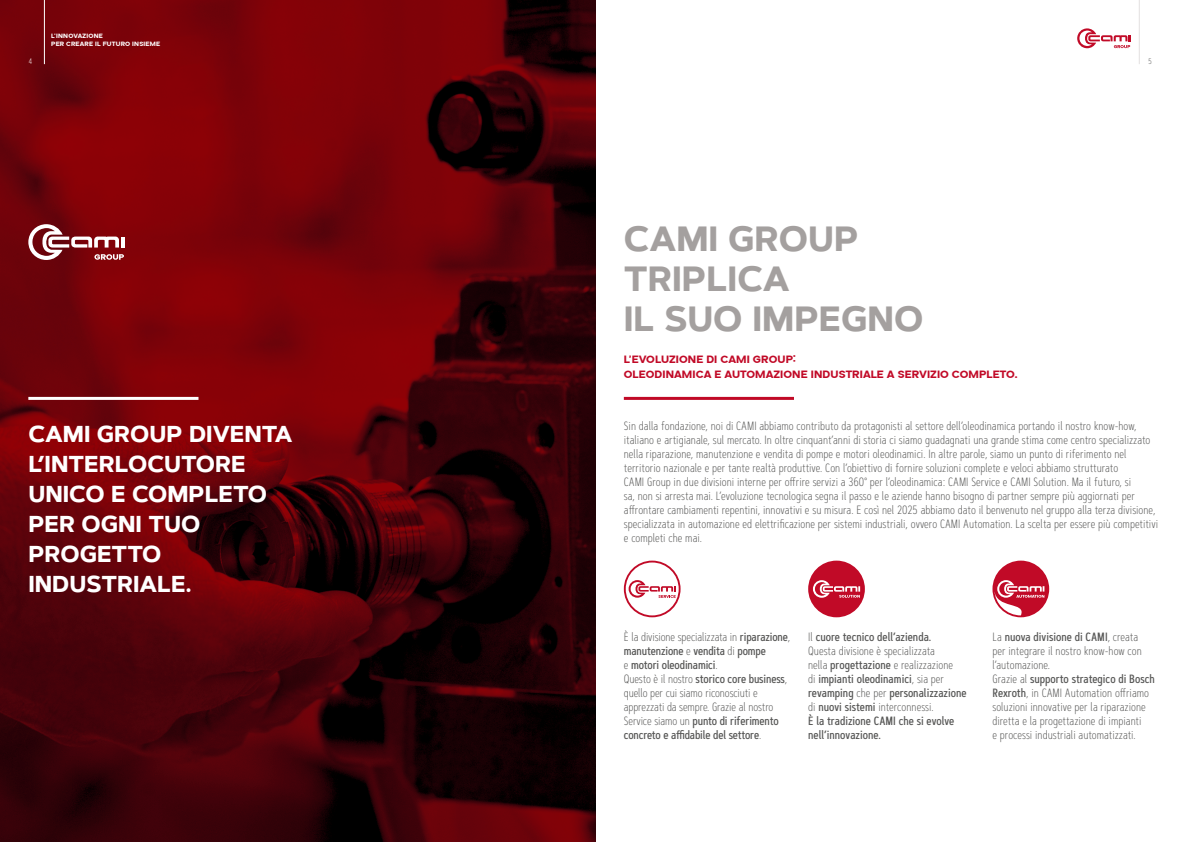
<style>
.page{position:relative;width:1191px;height:842px;background:#fff}
.page>*{position:absolute;margin:0;border:0;box-sizing:border-box;transform-origin:0 0}
.t1{font:700 35px/40px "Artegra Sans";color:#a4a09f}
.t2{font:700 23px/30px "Artegra Sans";color:#fff}
.t3{font:12px/14px "Artegra Sans Condensed Extra Lgt";color:#575756}
.t4{font:500 12px/14px "Artegra Sans Condensed";color:#575756}
.t5{font:700 12px/14.4px "Aceh";letter-spacing:.005em;color:#c10a27}
.t6{font:8px "Artegra Sans Condensed Extra Lgt";color:#fff}
.t7{font:8px "Artegra Sans Condensed Extra Lgt";color:#575756}
.t8{font:700 7px/8.4px "Aceh";letter-spacing:.03em;color:#fff}
.s1{font-family:"Artegra Sans Condensed";font-weight:500}
.s2{font-family:"Artegra Sans Condensed Extra Lgt";font-weight:400}
</style>
<div class="page">
<img style="left:0;top:0;width:595px;height:842px">
<hr style="left:624px;top:397px;width:170px;height:3px;background:#c10a27">
<hr style="left:28px;top:397px;width:170px;height:3px;background:#fff">
<svg style="left:28px;top:224px;width:96px;height:36px"></svg>
<svg style="left:624px;top:561px;width:56px;height:56px"></svg>
<svg style="left:808px;top:561px;width:57px;height:56px"></svg>
<svg style="left:992px;top:561px;width:57px;height:56px"></svg>
<hr style="left:1139px;top:0;width:1px;height:64px;background:#e3e0e0">
<svg style="left:1077px;top:28px;width:53px;height:20px"></svg>
<hr style="left:44px;top:0;width:1px;height:64px;background:#fff">
<p class="t8" style="left:51px;top:32px;width:110px">L’INNOVAZIONE<br>PER CREARE IL FUTURO INSIEME</p>
<p class="t6" style="left:28px;top:56px;width:5px">4</p>
<p class="t7" style="left:1148px;top:56px;width:5px">5</p>
<h1 class="t1" style="left:624px;top:219px;width:301px">CAMI GROUP<br>TRIPLICA<br>IL SUO IMPEGNO</h1>
<p class="t5" style="left:624px;top:353px;width:395px">L’EVOLUZIONE DI CAMI GROUP:<br>OLEODINAMICA E AUTOMAZIONE INDUSTRIALE A SERVIZIO COMPLETO.</p>
<h2 class="t2" style="left:28px;top:420px;width:266px">CAMI GROUP DIVENTA<br>L’INTERLOCUTORE<br>UNICO E COMPLETO<br>PER OGNI TUO<br>PROGETTO<br>INDUSTRIALE.</h2>
<p class="t3" style="left:624px;top:418px;width:536px">Sin dalla fondazione, noi di CAMI abbiamo contributo da protagonisti al settore dell’oleodinamica portando il nostro know-how, italiano e artigianale, sul mercato. In oltre cinquant’anni di storia ci siamo guadagnati una grande stima come centro specializzato nella riparazione, manutenzione e vendita di pompe e motori oleodinamici. In altre parole, siamo un punto di riferimento nel territorio nazionale e per tante realtà produttive. Con l’obiettivo di fornire soluzioni complete e veloci abbiamo strutturato<br>CAMI Group in due divisioni interne per offrire servizi a 360° per l’oleodinamica: CAMI Service e CAMI Solution. Ma il futuro, si<br>sa, non si arresta mai. L’evoluzione tecnologica segna il passo e le aziende hanno bisogno di partner sempre più aggiornati per affrontare cambiamenti repentini, innovativi e su misura. E così nel 2025 abbiamo dato il benvenuto nel gruppo alla terza divisione, specializzata in automazione ed elettrificazione per sistemi industriali, ovvero CAMI Automation. La scelta per essere più competitivi e completi che mai.</p>
<p class="t3" style="left:624px;top:629px;width:168px">È la divisione specializzata in <span class="s1">riparazione</span>,</p>
<p class="t4" style="left:624px;top:643px;width:165px">manutenzione <span class="s2">e</span> vendita <span class="s2">di</span> pompe<br><span class="s2">e</span> motori oleodinamici<span class="s2">.<br>Questo è il nostro</span> storico core business<span class="s2">,</span></p>
<p class="t3" style="left:624px;top:685px;width:151px">quello per cui siamo riconosciuti e apprezzati da sempre. Grazie al nostro</p>
<p class="t4" style="left:624px;top:713px;width:156px"><span class="s2">Service siamo un</span> punto di riferimento concreto e affidabile del settore<span class="s2">.</span></p>
<p class="t4" style="left:808px;top:629px;width:125px"><span class="s2">Il</span> cuore tecnico dell’azienda.</p>
<p class="t3" style="left:808px;top:643px;width:146px">Questa divisione è specializzata nella <span class="s1">progettazione</span> e realizzazione</p>
<p class="t4" style="left:808px;top:671px;width:160px"><span class="s2">di</span> impianti oleodinamici<span class="s2">, sia per </span>revamping <span class="s2">che per</span> personalizzazione</p>
<p class="t3" style="left:808px;top:699px;width:127px">di <span class="s1">nuovi sistemi</span> interconnessi.</p>
<p class="t4" style="left:808px;top:713px;width:148px">È la tradizione CAMI che si evolve nell’innovazione.</p>
<p class="t4" style="left:992px;top:629px;width:147px"><span class="s2">La</span> nuova divisione di CAMI<span class="s2">, creata</span></p>
<p class="t3" style="left:992px;top:643px;width:151px">per integrare il nostro know-how con l’automazione.</p>
<p class="t4" style="left:992px;top:671px;width:164px"><span class="s2">Grazie al</span> supporto strategico di Bosch</p>
<p class="t3" style="left:992px;top:685px;width:158px"><span class="s1">Rexroth</span>, in CAMI Automation offriamo soluzioni innovative per la riparazione diretta e la progettazione di impianti e processi industriali automatizzati.</p>
</div>
